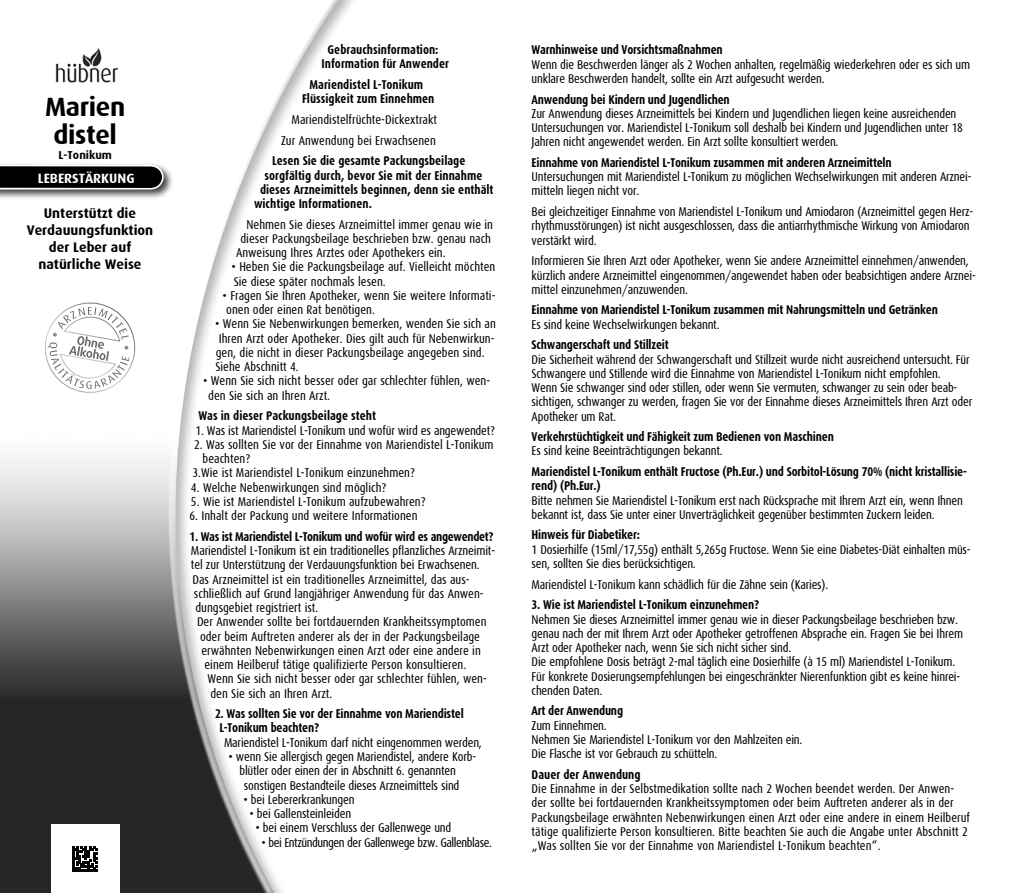
<style>
.page{position:relative;width:1021px;height:893px;background:#fff}
.page>*{position:absolute;margin:0;border:0;box-sizing:border-box;transform-origin:0 0}
.t1{font:700 26.4px/27.9px "Dax";letter-spacing:-.015em;color:#000;text-align:center}
.t2{font:700 13.8px/16.8px "Dax";color:#000;text-align:center}
.t3{font:700 13.5px "Dax";color:#fff}
.t4{font:12.75px/14.2px "Dax Condensed";letter-spacing:-.015em;color:#000}
.t5{font:700 12.75px/14.2px "Dax Condensed";letter-spacing:-.015em;color:#000;text-align:center}
.t6{font:12.75px "Dax Condensed";letter-spacing:-.035em;color:#000}
.t7{font:700 11.4px "Dax";color:#000}
</style>
<div class="page">
<img style="left:0;top:0;width:338px;height:893px">
<img style="left:40px;top:40px;width:92px;height:54px">
<div style="left:0;top:162px;width:174px;height:39px;background:#000;opacity:.75"></div>
<svg style="left:0;top:165px;width:164px;height:25px;background:#252525"></svg>
<svg style="left:44px;top:302px;width:92px;height:92px"></svg>
<div style="left:51px;top:825px;width:68px;height:68px;background:#fff"></div>
<svg style="left:72px;top:846px;width:26px;height:26px"></svg>
<h1 class="t1" style="left:45px;top:93px;width:82px">Marien distel</h1>
<p class="t7" style="left:59px;top:149px;width:55px">L-Tonikum</p>
<p class="t3" style="left:38px;top:171px;width:98px">LEBERSTÄRKUNG</p>
<p class="t2" style="left:27px;top:205px;width:128px">Unterstützt die<br>Verdauungsfunktion der Leber auf natürliche Weise</p>
<p class="t5" style="left:321px;top:43px;width:129px">Gebrauchsinformation:<br>Information für Anwender</p>
<p class="t5" style="left:302px;top:78px;width:134px">Mariendistel L-Tonikum<br>Flüssigkeit zum Einnehmen</p>
<p class="t4" style="left:281px;top:109px;width:157px;line-height:20.7px;text-align:right">Mariendistelfrüchte-Dickextrakt<br>Zur Anwendung bei Erwachsenen</p>
<p class="t5" style="left:272px;top:154px;width:195px">Lesen Sie die gesamte Packungsbeilage</p>
<p class="t5" style="left:264px;top:168px;width:219px">sorgfältig durch, bevor Sie mit der Einnahme</p>
<p class="t5" style="left:260px;top:182px;width:235px">dieses Arzneimittels beginnen, denn sie enthält</p>
<p class="t5" style="left:254px;top:197px;width:119px">wichtige Informationen.</p>
<p class="t4" style="left:246px;top:217px;width:248px">Nehmen Sie dieses Arzneimittel immer genau wie in</p>
<p class="t4" style="left:240px;top:232px;width:252px">dieser Packungsbeilage beschrieben bzw. genau nach</p>
<p class="t4" style="left:236px;top:246px;width:211px">Anweisung Ihres Arztes oder Apothekers ein.</p>
<p class="t4" style="left:231px;top:260px;width:265px">• Heben Sie die Packungsbeilage auf. Vielleicht möchten<br>Sie diese später nochmals lesen.</p>
<p class="t4" style="left:222px;top:289px;width:274px">• Fragen Sie Ihren Apotheker, wenn Sie weitere Informati&shy;onen oder einen Rat benötigen.</p>
<p class="t4" style="left:215px;top:317px;width:282px">• Wenn Sie Nebenwirkungen bemerken, wenden Sie sich an Ihren Arzt oder Apotheker. Dies gilt auch für Nebenwirkun&shy;gen, die nicht in dieser Packungsbeilage angegeben sind.<br>Siehe Abschnitt 4.</p>
<p class="t4" style="left:208px;top:374px;width:283px;text-indent:-5px">• Wenn Sie sich nicht besser oder gar schlechter fühlen, wen&shy;den Sie sich an Ihren Arzt.</p>
<p class="t5" style="left:198px;top:409px;width:179px">Was in dieser Packungsbeilage steht</p>
<p class="t4" style="left:195px;top:423px;width:301px">1. Was ist Mariendistel L-Tonikum und wofür wird es angewendet?</p>
<p class="t4" style="left:194px;top:437px;width:301px">2. Was sollten Sie vor der Einnahme von Mariendistel L-Tonikum</p>
<p class="t4" style="left:203px;top:452px;width:49px">beachten?</p>
<p class="t4" style="left:192px;top:466px;width:224px">3.Wie ist Mariendistel L-Tonikum einzunehmen?</p>
<p class="t4" style="left:191px;top:480px;width:197px">4. Welche Nebenwirkungen sind möglich?</p>
<p class="t4" style="left:191px;top:494px;width:236px">5. Wie ist Mariendistel L-Tonikum aufzubewahren?</p>
<p class="t4" style="left:189px;top:509px;width:229px">6. Inhalt der Packung und weitere Informationen</p>
<p class="t5" style="left:189px;top:529px;width:306px">1. Was ist Mariendistel L-Tonikum und wofür wird es angewendet?</p>
<p class="t4" style="left:191px;top:544px;width:306px">Mariendistel L-Tonikum ist ein traditionelles pflanzliches Arzneimit-</p>
<p class="t4" style="left:191px;top:558px;width:290px">tel zur Unterstützung der Verdauungsfunktion bei Erwachsenen.</p>
<p class="t4" style="left:192px;top:572px;width:279px">Das Arzneimittel ist ein traditionelles Arzneimittel, das aus-</p>
<p class="t4" style="left:194px;top:586px;width:291px">schließlich auf Grund langjähriger Anwendung für das Anwen-</p>
<p class="t4" style="left:195px;top:601px;width:124px">dungsgebiet registriert ist.</p>
<p class="t4" style="left:197px;top:615px;width:291px">Der Anwender sollte bei fortdauernden Krankheitssymptomen</p>
<p class="t4" style="left:200px;top:629px;width:281px">oder beim Auftreten anderer als der in der Packungsbeilage</p>
<p class="t4" style="left:201px;top:643px;width:281px">erwähnten Nebenwirkungen einen Arzt oder eine andere in</p>
<p class="t4" style="left:204px;top:658px;width:263px">einem Heilberuf tätige qualifizierte Person konsultieren.</p>
<p class="t4" style="left:207px;top:672px;width:281px">Wenn Sie sich nicht besser oder gar schlechter fühlen, wen-</p>
<p class="t4" style="left:210px;top:686px;width:123px">den Sie sich an Ihren Arzt.</p>
<p class="t5" style="left:219px;top:707px;width:246px;text-align:left;text-indent:-5px">2. Was sollten Sie vor der Einnahme von Mariendistel<br>L-Tonikum beachten?</p>
<p class="t4" style="left:224px;top:735px;width:259px">Mariendistel L-Tonikum darf nicht eingenommen werden,</p>
<p class="t4" style="left:228px;top:750px;width:249px">• wenn Sie allergisch gegen Mariendistel, andere Korb-</p>
<p class="t4" style="left:239px;top:764px;width:218px">blütler oder einen der in Abschnitt 6. genannten</p>
<p class="t4" style="left:244px;top:778px;width:217px">sonstigen Bestandteile dieses Arzneimittels sind</p>
<p class="t4" style="left:243px;top:792px;width:112px">• bei Lebererkrankungen</p>
<p class="t4" style="left:249px;top:807px;width:103px">• bei Gallensteinleiden</p>
<p class="t4" style="left:255px;top:821px;width:197px">• bei einem Verschluss der Gallenwege und</p>
<p class="t6" style="left:261px;top:835px;width:232px">• bei Entzündungen der Gallenwege bzw. Gallenblase.</p>
<p class="t5" style="left:531px;top:43px;width:193px">Warnhinweise und Vorsichtsmaßnahmen</p>
<p class="t4" style="left:531px;top:57px;width:440px">Wenn die Beschwerden länger als 2 Wochen anhalten, regelmäßig wiederkehren oder es sich um unklare Beschwerden handelt, sollte ein Arzt aufgesucht werden.</p>
<p class="t5" style="left:531px;top:92px;width:200px">Anwendung bei Kindern und Jugendlichen</p>
<p class="t4" style="left:531px;top:106px;width:433px">Zur Anwendung dieses Arzneimittels bei Kindern und Jugendlichen liegen keine ausreichenden<br>Untersuchungen vor. Mariendistel L-Tonikum soll deshalb bei Kindern und Jugendlichen unter 18<br>Jahren nicht angewendet werden. Ein Arzt sollte konsultiert werden.</p>
<p class="t5" style="left:531px;top:156px;width:361px">Einnahme von Mariendistel L-Tonikum zusammen mit anderen Arzneimitteln</p>
<p class="t4" style="left:531px;top:170px;width:441px">Untersuchungen mit Mariendistel L-Tonikum zu möglichen Wechselwirkungen mit anderen Arznei&shy;mitteln liegen nicht vor.</p>
<p class="t4" style="left:531px;top:205px;width:443px">Bei gleichzeitiger Einnahme von Mariendistel L-Tonikum und Amiodaron (Arzneimittel gegen Herz&shy;rhythmusstörungen) ist nicht ausgeschlossen, dass die antiarrhythmische Wirkung von Amiodaron verstärkt wird.</p>
<p class="t4" style="left:531px;top:254px;width:446px">Informieren Sie Ihren Arzt oder Apotheker, wenn Sie andere Arzneimittel einnehmen/anwenden, kürzlich andere Arzneimittel eingenommen/angewendet haben oder beabsichtigen andere Arznei&shy;mittel einzunehmen/anzuwenden.</p>
<p class="t5" style="left:531px;top:303px;width:408px">Einnahme von Mariendistel L-Tonikum zusammen mit Nahrungsmitteln und Getränken</p>
<p class="t4" style="left:531px;top:317px;width:189px">Es sind keine Wechselwirkungen bekannt.</p>
<p class="t5" style="left:531px;top:338px;width:138px">Schwangerschaft und Stillzeit</p>
<p class="t4" style="left:531px;top:352px;width:442px">Die Sicherheit während der Schwangerschaft und Stillzeit wurde nicht ausreichend untersucht. Für Schwangere und Stillende wird die Einnahme von Mariendistel L-Tonikum nicht empfohlen.<br>Wenn Sie schwanger sind oder stillen, oder wenn Sie vermuten, schwanger zu sein oder beab&shy;sichtigen, schwanger zu werden, fragen Sie vor der Einnahme dieses Arzneimittels Ihren Arzt oder Apotheker um Rat.</p>
<p class="t5" style="left:531px;top:430px;width:304px">Verkehrstüchtigkeit und Fähigkeit zum Bedienen von Maschinen</p>
<p class="t4" style="left:531px;top:444px;width:192px">Es sind keine Beeinträchtigungen bekannt.</p>
<p class="t5" style="left:531px;top:465px;width:437px;text-align:left">Mariendistel L-Tonikum enthält Fructose (Ph.Eur.) und Sorbitol-Lösung 70% (nicht kristallisie&shy;rend) (Ph.Eur.)</p>
<p class="t4" style="left:531px;top:493px;width:433px">Bitte nehmen Sie Mariendistel L-Tonikum erst nach Rücksprache mit Ihrem Arzt ein, wenn Ihnen bekannt ist, dass Sie unter einer Unverträglichkeit gegenüber bestimmten Zuckern leiden.</p>
<p class="t5" style="left:531px;top:528px;width:110px">Hinweis für Diabetiker:</p>
<p class="t4" style="left:531px;top:542px;width:440px">1 Dosierhilfe (15ml/17,55g) enthält 5,265g Fructose. Wenn Sie eine Diabetes-Diät einhalten müs&shy;sen, sollten Sie dies berücksichtigen.</p>
<p class="t4" style="left:531px;top:577px;width:298px">Mariendistel L-Tonikum kann schädlich für die Zähne sein (Karies).</p>
<p class="t5" style="left:531px;top:598px;width:229px">3. Wie ist Mariendistel L-Tonikum einzunehmen?</p>
<p class="t4" style="left:531px;top:612px;width:433px">Nehmen Sie dieses Arzneimittel immer genau wie in dieser Packungsbeilage beschrieben bzw. genau nach der mit Ihrem Arzt oder Apotheker getroffenen Absprache ein. Fragen Sie bei Ihrem Arzt oder Apotheker nach, wenn Sie sich nicht sicher sind.<br>Die empfohlene Dosis beträgt 2-mal täglich eine Dosierhilfe (à 15 ml) Mariendistel L-Tonikum.<br>Für konkrete Dosierungsempfehlungen bei eingeschränkter Nierenfunktion gibt es keine hinrei&shy;chenden Daten.</p>
<p class="t5" style="left:531px;top:704px;width:93px">Art der Anwendung</p>
<p class="t4" style="left:531px;top:718px;width:272px">Zum Einnehmen.<br>Nehmen Sie Mariendistel L-Tonikum vor den Mahlzeiten ein.<br>Die Flasche ist vor Gebrauch zu schütteln.</p>
<p class="t5" style="left:531px;top:767px;width:110px">Dauer der Anwendung</p>
<p class="t4" style="left:531px;top:782px;width:440px">Die Einnahme in der Selbstmedikation sollte nach 2 Wochen beendet werden. Der Anwen&shy;der sollte bei fortdauernden Krankheitssymptomen oder beim Auftreten anderer als in der Packungsbeilage erwähnten Nebenwirkungen einen Arzt oder eine andere in einem Heilberuf tätige qualifizierte Person konsultieren. Bitte beachten Sie auch die Angabe unter Abschnitt 2 „Was sollten Sie vor der Einnahme von Mariendistel L-Tonikum beachten“.</p>
</div>
